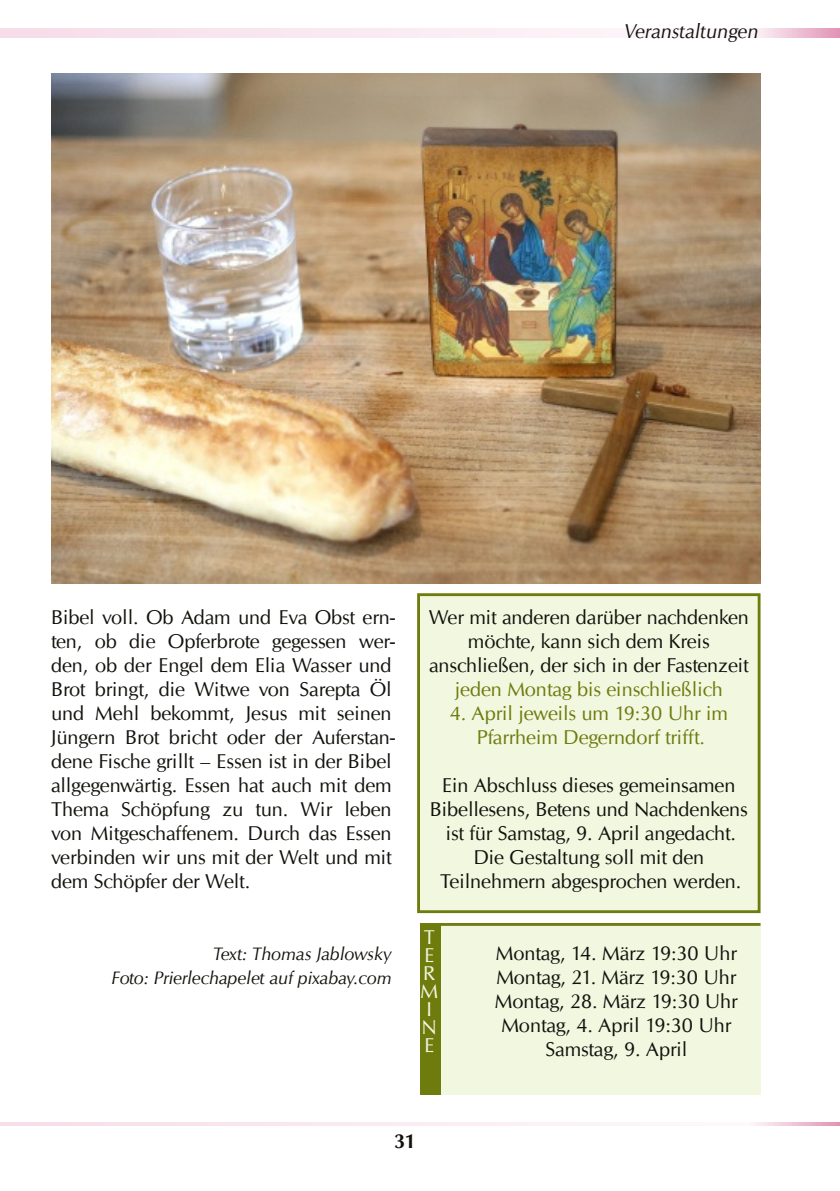
<style>
.page{position:relative;width:840px;height:1191px;background:#fff}
.page>*{position:absolute;margin:0;border:0;box-sizing:border-box;transform-origin:0 0}
.t1{font:20px/24px "URW Classico";letter-spacing:-.005em;color:#12120d;text-align:center}
.t2{font:20px/24px "URW Classico";letter-spacing:-.005em;color:#6e7b0d;text-align:center}
.t3{font:italic 20px "URW Classico";letter-spacing:-.01em;color:#12120d}
.t4{font:20px/18px "URW Classico";color:#f2f7e0;text-align:center}
.t5{font:700 20px "URW Classico";color:#12120d}
.t6{font:italic 18px/24px "URW Classico";letter-spacing:-.01em;color:#12120d;text-align:right}
</style>
<div class="page">
<div style="left:418px;top:594px;width:340px;height:317px;background:#f2f7e0"></div>
<div style="left:417px;top:593px;width:343px;height:320px;border:3px solid #6e7b0d"></div>
<img style="left:51px;top:74px;width:709px;height:509px">
<div style="left:420px;top:924px;width:340px;height:170px;background:#f2f7e0"></div>
<hr style="left:420px;top:923px;width:340px;height:3px;background:#6e7b0d">
<div style="left:420px;top:924px;width:20px;height:170px;background:#6e7b0d"></div>
<svg style="left:0;top:28px;width:839px;height:10px;fill:#f9eaf1"></svg>
<p class="t3" style="left:623px;top:18px;width:136px">Veranstaltungen</p>
<p class="t1" style="left:51px;top:605px;width:346px;text-align:left">Bibel voll. Ob Adam und Eva Obst ern&shy;ten, ob die Opferbrote gegessen wer&shy;den, ob der Engel dem Elia Wasser und Brot bringt, die Witwe von Sarepta Öl und Mehl bekommt, Jesus mit seinen Jüngern Brot bricht oder der Auferstan&shy;dene Fische grillt – Essen ist in der Bibel allgegenwärtig. Essen hat auch mit dem Thema Schöpfung zu tun. Wir leben von Mitgeschaffenem. Durch das Essen verbinden wir uns mit der Welt und mit dem Schöpfer der Welt.</p>
<p class="t6" style="left:111px;top:941px;width:282px">Text: Thomas Jablowsky<br>Foto: Prierlechapelet auf pixabay.com</p>
<p class="t1" style="left:428px;top:605px;width:321px">Wer mit anderen darüber nachdenken möchte, kann sich dem Kreis anschließen, der sich in der Fastenzeit</p>
<p class="t2" style="left:454px;top:677px;width:269px">jeden Montag bis einschließlich</p>
<p class="t2" style="left:449px;top:701px;width:280px">4. April jeweils um 19:30 Uhr im<br>Pfarrheim Degerndorf trifft.</p>
<p class="t1" style="left:429px;top:773px;width:319px">Ein Abschluss dieses gemeinsamen Bibellesens, Betens und Nachdenkens ist für Samstag, 9. April angedacht.<br>Die Gestaltung soll mit den Teilnehmern abgesprochen werden.</p>
<p class="t4" style="left:420px;top:927px;width:19px">T<br>E<br>R<br>M<br>I<br>N<br>E</p>
<p class="t1" style="left:494px;top:941px;width:244px">Montag, 14. März 19:30 Uhr<br>Montag, 21. März 19:30 Uhr<br>Montag, 28. März 19:30 Uhr<br>Montag, 4. April 19:30 Uhr<br>Samstag, 9. April</p>
<p class="t5" style="left:394px;top:1132px;width:22px">31</p>
</div>
